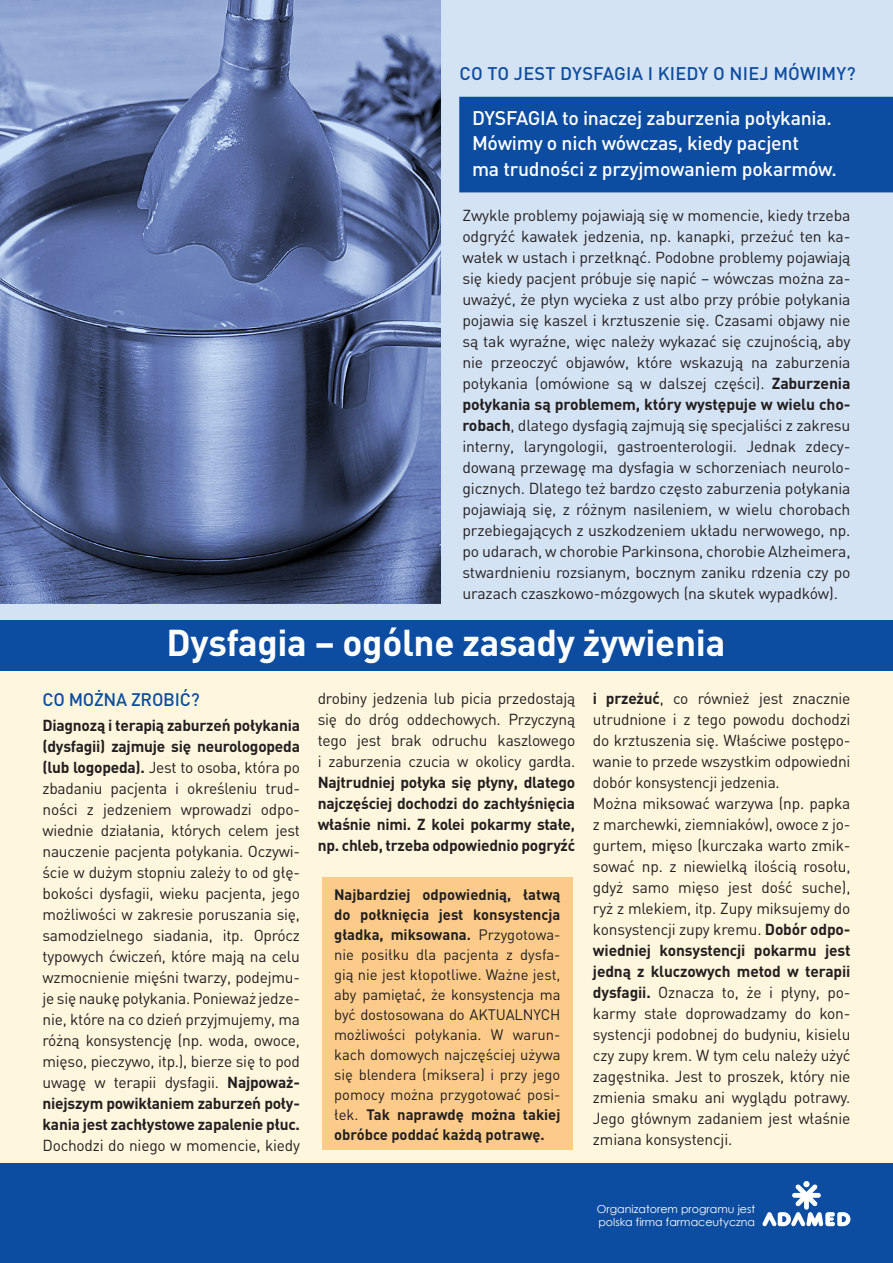
<style>
.page{position:relative;width:893px;height:1263px;background:#fff}
.page>*{position:absolute;margin:0;border:0;box-sizing:border-box;transform-origin:0 0}
.t1{font:700 36.9px "DIN Pl";letter-spacing:-.01em;color:#fff}
.t2{font:500 19.5px/25.5px "DIN Pl";letter-spacing:-.015em;color:#fff}
.t3{font:500 18.15px "DIN Pl";letter-spacing:.01em;color:#0d4da1}
.t4{font:500 18px "DIN Pl";letter-spacing:-.015em;color:#0d4da1}
.t5{font:15.75px/21px "DIN Pl";letter-spacing:-.01em;color:#231f20;text-align:justify}
.t6{font:700 15.75px/21px "DIN Pl";letter-spacing:-.015em;color:#231f20;text-align:justify}
.t7{font:15px/20px "DIN Pl";color:#231f20;text-align:justify}
.t8{font:11.1px/12.3px "Century Gothic";color:#fff}
.s1{font-weight:700}
</style>
<div class="page">
<div style="left:0;top:1161px;width:893px;height:102px;background:#0d4da1"></div>
<svg style="left:762px;top:1181px;width:88px;height:46px"></svg>
<div style="left:0;top:0;width:893px;height:672px;background:#d4e3f4"></div>
<div style="left:0;top:621px;width:893px;height:51px;background:#0d4da1"></div>
<div style="left:0;top:672px;width:893px;height:491px;background:#fef6dd"></div>
<div style="left:459px;top:97px;width:434px;height:95px;background:#0d4da1"></div>
<div style="left:322px;top:877px;width:251px;height:273px;background:#fccb89"></div>
<svg style="left:0;top:0;width:441px;height:604px;background:#61729e"></svg>
<p class="t3" style="left:460px;top:62px;width:398px">CO TO JEST DYSFAGIA I KIEDY O NIEJ MÓWIMY?</p>
<p class="t2" style="left:472px;top:104px;width:367px">DYSFAGIA to inaczej zaburzenia połykania.<br>Mówimy o nich wówczas, kiedy pacjent<br>ma trudności z przyjmowaniem pokarmów.</p>
<p class="t5" style="left:462px;top:205px;width:390px">Zwykle problemy pojawiają się w momencie, kiedy trzeba odgryźć kawałek jedzenia, np. kanapki, przeżuć ten ka&shy;wałek w ustach i przełknąć. Podobne problemy pojawiają się kiedy pacjent próbuje się napić – wówczas można za&shy;uważyć, że płyn wycieka z ust albo przy próbie połykania pojawia się kaszel i krztuszenie się. Czasami objawy nie są tak wyraźne, więc należy wykazać się czujnością, aby nie przeoczyć objawów, które wskazują na zaburzenia połykania (omówione są w dalszej części). <span class="s1">Zaburzenia połykania są problemem, który występuje w wielu cho&shy;robach</span>, dlatego dysfagią zajmują się specjaliści z zakresu interny, laryngologii, gastroenterologii. Jednak zdecy&shy;dowaną przewagę ma dysfagia w schorzeniach neurolo&shy;gicznych. Dlatego też bardzo często zaburzenia połykania pojawiają się, z różnym nasileniem, w wielu chorobach przebiegających z uszkodzeniem układu nerwowego, np. po udarach, w chorobie Parkinsona, chorobie Alzheimera, stwardnieniu rozsianym, bocznym zaniku rdzenia czy po urazach czaszkowo-mózgowych (na skutek wypadków).</p>
<h1 class="t1" style="left:167px;top:618px;width:560px">Dysfagia – ogólne zasady żywienia</h1>
<p class="t4" style="left:43px;top:688px;width:159px">CO MOŻNA ZROBIĆ?</p>
<p class="t5" style="left:43px;top:715px;width:259px"><span class="s1">Diagnozą i terapią zaburzeń połykania (dysfagii) zajmuje się neurologopeda (lub logopeda).</span> Jest to osoba, która po zbadaniu pacjenta i określeniu trud&shy;ności z jedzeniem wprowadzi odpo&shy;wiednie działania, których celem jest nauczenie pacjenta połykania. Oczywi&shy;ście w dużym stopniu zależy to od głę&shy;bokości dysfagii, wieku pacjenta, jego możliwości w zakresie poruszania się, samodzielnego siadania, itp. Oprócz typowych ćwiczeń, które mają na celu wzmocnienie mięśni twarzy, podejmu&shy;je się naukę połykania. Ponieważ jedze&shy;nie, które na co dzień przyjmujemy, ma różną konsystencję (np. woda, owoce, mięso, pieczywo, itp.), bierze się to pod uwagę w terapii dysfagii. <span class="s1">Najpoważ&shy;niejszym powikłaniem zaburzeń poły&shy;kania jest zachłystowe zapalenie płuc.</span></p>
<p class="t5" style="left:43px;top:1135px;width:259px">Dochodzi do niego w momencie, kiedy</p>
<p class="t5" style="left:318px;top:687px;width:259px">drobiny jedzenia lub picia przedostają się do dróg oddechowych. Przyczyną tego jest brak odruchu kaszlowego i zaburzenia czucia w okolicy gardła.</p>
<p class="t6" style="left:318px;top:771px;width:259px">Najtrudniej połyka się płyny, dlatego najczęściej dochodzi do zachłyśnięcia właśnie nimi. Z kolei pokarmy stałe, np. chleb, trzeba odpowiednio pogryźć</p>
<p class="t7" style="left:334px;top:884px;width:228px"><span class="s1">Najbardziej odpowiednią, łatwą do połknięcia jest konsystencja gładka, miksowana.</span> Przygotowa&shy;nie posiłku dla pacjenta z dysfa&shy;gią nie jest kłopotliwe. Ważne jest, aby pamiętać, że konsystencja ma być dostosowana do AKTUALNYCH możliwości połykania. W warun&shy;kach domowych najczęściej używa się blendera (miksera) i przy jego pomocy można przygotować posi&shy;łek. <span class="s1">Tak naprawdę można takiej obróbce poddać każdą potrawę.</span></p>
<p class="t5" style="left:593px;top:688px;width:259px;text-align:left"><span class="s1">i przeżuć</span>, co również jest znacznie utrudnione i z tego powodu dochodzi do krztuszenia się. Właściwe postępo&shy;wanie to przede wszystkim odpowiedni dobór konsystencji jedzenia.<br>Można miksować warzywa (np. papka z marchewki, ziemniaków), owoce z jo&shy;gurtem, mięso (kurczaka warto zmik&shy;sować np. z niewielką ilością rosołu, gdyż samo mięso jest dość suche), ryż z mlekiem, itp. Zupy miksujemy do konsystencji zupy kremu. <span class="s1">Dobór odpo&shy;wiedniej konsystencji pokarmu jest jedną z kluczowych metod w terapii dysfagii.</span> Oznacza to, że i płyny, po&shy;karmy stałe doprowadzamy do kon&shy;systencji podobnej do budyniu, kisielu czy zupy krem. W tym celu należy użyć zagęstnika. Jest to proszek, który nie zmienia smaku ani wyglądu potrawy.<br>Jego głównym zadaniem jest właśnie zmiana konsystencji.</p>
<p class="t8" style="left:597px;top:1203px;width:160px">Organizatorem programu jest polska firma farmaceutyczna</p>
</div>
